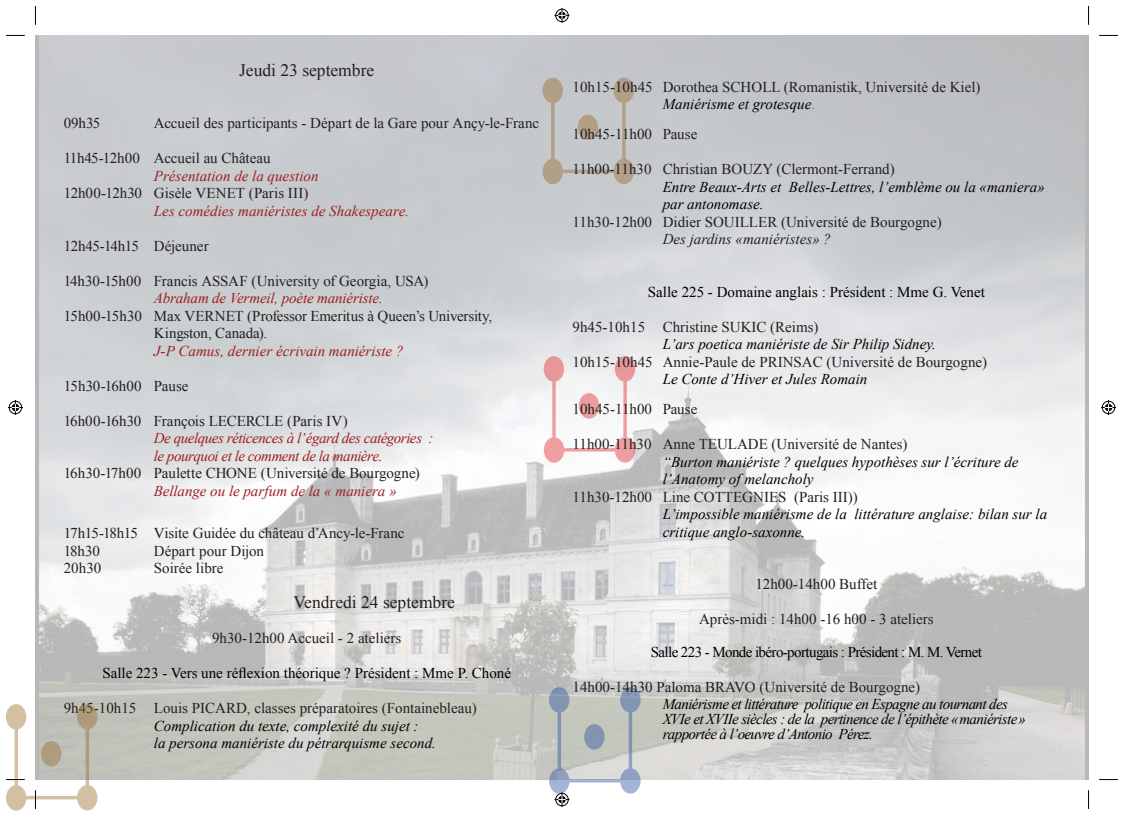
<style>
.page{position:relative;width:1124px;height:815px;background:#fff}
.page>*{position:absolute;margin:0;border:0;box-sizing:border-box;transform-origin:0 0}
.t1{font:17.5px "Times New Roman";color:#231f20}
.t2{font:15px/17.5px "Times New Roman";color:#231f20}
.t3{font:italic 15px/17.5px "Times New Roman";color:#000}
.t4{font:italic 15px "Times New Roman";letter-spacing:-.005em;color:#9e1e1f}
.t5{font:italic 15px/15px "Times New Roman";letter-spacing:-.04em;color:#000}
.t6{font:15px "Times New Roman";color:#000}
.t7{font:italic 15px/17.5px "Times New Roman";letter-spacing:-.03em;color:#9e1e1f}
.t8{font:15px "Times New Roman";letter-spacing:-.04em;color:#000}
.t9{font:italic 15px "Times New Roman";color:#231f20}
.s1{font-style:italic;color:#000}
.s2{color:#986827}
</style>
<div class="page">
<img style="left:35px;top:35px;width:1053px;height:745px">
<hr style="left:552px;top:367px;width:3px;height:83px;background:#e02225">
<div style="left:545px;top:439px;width:17px;height:22px;background:#ee9fa1;border-radius:50%"></div>
<div style="left:543px;top:437px;width:21px;height:26px;border:3px solid #e02225;border-radius:50%"></div>
<div style="left:580px;top:395px;width:17px;height:22px;background:#eb9d9e;border-radius:50%"></div>
<div style="left:578px;top:393px;width:21px;height:26px;border:3px solid #e02225;border-radius:50%"></div>
<div style="left:545px;top:358px;width:17px;height:22px;background:#e6979a;border-radius:50%"></div>
<div style="left:543px;top:356px;width:21px;height:26px;border:3px solid #e02225;border-radius:50%"></div>
<div style="left:616px;top:358px;width:17px;height:22px;background:#e6979a;border-radius:50%"></div>
<div style="left:614px;top:356px;width:21px;height:26px;border:3px solid #e02225;border-radius:50%"></div>
<div style="left:616px;top:439px;width:17px;height:22px;background:#ed9ea0;border-radius:50%"></div>
<div style="left:614px;top:437px;width:21px;height:26px;border:3px solid #e02225;border-radius:50%"></div>
<hr style="left:623px;top:372px;width:3px;height:78px;background:#e02225">
<svg style="left:560px;top:448px;width:65px;height:4px"></svg>
<svg style="left:557px;top:713px;width:4px;height:55px"></svg>
<svg style="left:550px;top:770px;width:17px;height:22px"></svg>
<div style="left:549px;top:768px;width:20px;height:26px;border:3px solid #284ea1;border-radius:50%"></div>
<div style="left:585px;top:726px;width:17px;height:22px;background:#8294b1;border-radius:50%"></div>
<div style="left:584px;top:724px;width:20px;height:26px;border:3px solid #284ea1;border-radius:50%"></div>
<div style="left:550px;top:689px;width:17px;height:22px;background:#8394b1;border-radius:50%"></div>
<div style="left:549px;top:687px;width:20px;height:26px;border:3px solid #284ea1;border-radius:50%"></div>
<div style="left:621px;top:689px;width:17px;height:22px;background:#8394b1;border-radius:50%"></div>
<div style="left:620px;top:687px;width:20px;height:26px;border:3px solid #284ea1;border-radius:50%"></div>
<svg style="left:621px;top:770px;width:17px;height:22px"></svg>
<div style="left:620px;top:768px;width:20px;height:26px;border:3px solid #284ea1;border-radius:50%"></div>
<svg style="left:628px;top:709px;width:4px;height:72px"></svg>
<svg style="left:558px;top:779px;width:72px;height:4px"></svg>
<hr style="left:551px;top:89px;width:3px;height:82px;background:#986827">
<div style="left:544px;top:161px;width:17px;height:22px;background:#b2a086;border-radius:50%"></div>
<div style="left:542px;top:159px;width:21px;height:25px;border:3px solid #986827;border-radius:50%"></div>
<div style="left:579px;top:116px;width:17px;height:22px;background:#b29f86;border-radius:50%"></div>
<div style="left:577px;top:115px;width:21px;height:25px;border:3px solid #986827;border-radius:50%"></div>
<div style="left:544px;top:79px;width:17px;height:22px;background:#b19f85;border-radius:50%"></div>
<div style="left:542px;top:78px;width:21px;height:25px;border:3px solid #986827;border-radius:50%"></div>
<div style="left:615px;top:79px;width:17px;height:22px;background:#b09e85;border-radius:50%"></div>
<div style="left:613px;top:78px;width:21px;height:25px;border:3px solid #986827;border-radius:50%"></div>
<div style="left:615px;top:160px;width:17px;height:22px;background:#b3a087;border-radius:50%"></div>
<div style="left:613px;top:159px;width:21px;height:25px;border:3px solid #986827;border-radius:50%"></div>
<hr style="left:622px;top:94px;width:3px;height:77px;background:#986827">
<hr style="left:552px;top:170px;width:71px;height:3px;background:#986827">
<hr style="left:15px;top:715px;width:3px;height:82px;background:#986827">
<div style="left:8px;top:787px;width:17px;height:22px;background:#d3bfa4;border-radius:50%"></div>
<div style="left:6px;top:785px;width:20px;height:26px;border:3px solid #986827;border-radius:50%"></div>
<div style="left:43px;top:743px;width:17px;height:22px;background:#ae9c7b;border-radius:50%"></div>
<div style="left:41px;top:741px;width:20px;height:25px;border:3px solid #986827;border-radius:50%"></div>
<div style="left:8px;top:706px;width:17px;height:22px;background:#d3bfa4;border-radius:50%"></div>
<div style="left:6px;top:704px;width:20px;height:26px;border:3px solid #986827;border-radius:50%"></div>
<div style="left:79px;top:706px;width:17px;height:22px;background:#ae9c7b;border-radius:50%"></div>
<div style="left:77px;top:704px;width:20px;height:25px;border:3px solid #986827;border-radius:50%"></div>
<div style="left:79px;top:787px;width:17px;height:22px;background:#d3bfa4;border-radius:50%"></div>
<div style="left:77px;top:785px;width:20px;height:25px;border:3px solid #986827;border-radius:50%"></div>
<hr style="left:86px;top:720px;width:3px;height:77px;background:#986827">
<hr style="left:16px;top:796px;width:71px;height:3px;background:#986827">
<svg style="left:6px;top:35px;width:19px;height:1px"></svg>
<svg style="left:1099px;top:35px;width:18px;height:1px"></svg>
<svg style="left:6px;top:779px;width:19px;height:1px"></svg>
<svg style="left:1099px;top:779px;width:18px;height:1px"></svg>
<svg style="left:35px;top:6px;width:1px;height:19px"></svg>
<svg style="left:35px;top:790px;width:1px;height:19px"></svg>
<svg style="left:1088px;top:6px;width:1px;height:19px"></svg>
<svg style="left:1088px;top:790px;width:1px;height:19px"></svg>
<svg style="left:554px;top:8px;width:15px;height:15px"></svg>
<svg style="left:554px;top:792px;width:15px;height:15px"></svg>
<svg style="left:8px;top:400px;width:15px;height:15px"></svg>
<svg style="left:1101px;top:400px;width:14px;height:15px"></svg>
<p class="t1" style="left:239px;top:58px;width:137px">Jeudi 23 septembre</p>
<p class="t2" style="left:64px;top:114px;width:38px">09h35</p>
<p class="t2" style="left:154px;top:114px;width:386px">Accueil des participants - Départ de la Gare pour Ançy-le-Franc</p>
<p class="t2" style="left:64px;top:149px;width:208px">11h45-12h00 Accueil au Château</p>
<p class="t4" style="left:154px;top:166px;width:166px">Présentation de la question</p>
<p class="t2" style="left:64px;top:184px;width:246px">12h00-12h30 Gisèle VENET (Paris III)</p>
<p class="t4" style="left:154px;top:201px;width:257px">Les comédies maniéristes de Shakespeare.</p>
<p class="t2" style="left:64px;top:237px;width:146px">12h45-14h15 Déjeuner</p>
<p class="t2" style="left:64px;top:272px;width:366px">14h30-15h00 Francis ASSAF (University of Georgia, USA)</p>
<p class="t4" style="left:154px;top:288px;width:230px">Abraham de Vermeil, poète maniériste.</p>
<p class="t2" style="left:154px;top:307px;width:340px;text-indent:-90px">15h00-15h30 Max VERNET (Professor Emeritus à Queen’s University,<br>Kingston, Canada).</p>
<p class="t4" style="left:154px;top:341px;width:251px">J-P Camus, dernier écrivain maniériste ?</p>
<p class="t2" style="left:64px;top:377px;width:126px">15h30-16h00 Pause</p>
<p class="t2" style="left:64px;top:412px;width:285px">16h00-16h30 François LECERCLE (Paris IV)</p>
<p class="t7" style="left:154px;top:429px;width:281px">De quelques réticences à l’égard des catégories : le pourquoi et le comment de la manière.</p>
<p class="t2" style="left:64px;top:464px;width:357px">16h30-17h00 Paulette CHONE (Université de Bourgogne)</p>
<p class="t4" style="left:154px;top:481px;width:244px">Bellange ou le parfum de la « maniera »</p>
<p class="t2" style="left:64px;top:524px;width:342px">17h15-18h15 Visite Guidée du château d’Ancy-le-Franc<br>18h30</p>
<p class="t2" style="left:154px;top:542px;width:112px">Départ pour Dijon</p>
<p class="t2" style="left:64px;top:559px;width:39px">20h30</p>
<p class="t2" style="left:154px;top:559px;width:71px">Soirée libre</p>
<p class="t1" style="left:293px;top:591px;width:163px">Vendredi 24 septembre</p>
<p class="t2" style="left:212px;top:629px;width:191px">9h30-12h00 Accueil - 2 ateliers</p>
<p class="t6" style="left:102px;top:663px;width:410px">Salle 223 - Vers une réflexion théorique ? Président : Mme P. Choné</p>
<p class="t2" style="left:64px;top:699px;width:414px">9h45-10h15 Louis PICARD, classes préparatoires (Fontainebleau)</p>
<p class="t3" style="left:154px;top:717px;width:283px">Complication du texte, complexité du sujet :<br>la persona maniériste du pétrarquisme second.</p>
<p class="t2" style="left:662px;top:78px;width:319px;text-indent:-90px">10h15-10h45 Dorothea SCHOLL (Romanistik, Université de Kiel)<br><span class="s1">Maniérisme et grotesque</span><span class="s2">.</span></p>
<p class="t2" style="left:572px;top:125px;width:126px">10h45-11h00 Pause</p>
<p class="t2" style="left:572px;top:160px;width:323px">11h00-11h30 Christian BOUZY (Clermont-Ferrand)</p>
<p class="t3" style="left:662px;top:178px;width:383px">Entre Beaux-Arts et Belles-Lettres, l’emblème ou la «maniera» par antonomase.</p>
<p class="t2" style="left:572px;top:213px;width:370px">11h30-12h00 Didier SOUILLER (Université de Bourgogne)</p>
<p class="t9" style="left:662px;top:229px;width:170px">Des jardins «maniéristes» ?</p>
<p class="t6" style="left:647px;top:282px;width:338px">Salle 225 - Domaine anglais : Président : Mme G. Venet</p>
<p class="t2" style="left:572px;top:318px;width:247px">9h45-10h15 Christine SUKIC (Reims)</p>
<p class="t3" style="left:662px;top:335px;width:275px">L’ars poetica maniériste de Sir Philip Sidney.</p>
<p class="t2" style="left:572px;top:353px;width:416px">10h15-10h45 Annie-Paule de PRINSAC (Université de Bourgogne)</p>
<p class="t3" style="left:662px;top:370px;width:206px">Le Conte d’Hiver et Jules Romain</p>
<p class="t2" style="left:572px;top:400px;width:126px">10h45-11h00 Pause</p>
<p class="t2" style="left:572px;top:435px;width:336px">11h00-11h30 Anne TEULADE (Université de Nantes)</p>
<p class="t3" style="left:662px;top:453px;width:357px">“Burton maniériste ? quelques hypothèses sur l’écriture de l’Anatomy of melancholy</p>
<p class="t2" style="left:572px;top:488px;width:286px">11h30-12h00 Line COTTEGNIES (Paris III))</p>
<p class="t3" style="left:662px;top:505px;width:386px">L’impossible maniérisme de la littérature anglaise: bilan sur la critique anglo-saxonne.</p>
<p class="t2" style="left:755px;top:575px;width:123px">12h00-14h00 Buffet</p>
<p class="t2" style="left:699px;top:610px;width:236px">Après-midi : 14h00 -16 h00 - 3 ateliers</p>
<p class="t8" style="left:650px;top:642px;width:332px">Salle 223 - Monde ibéro-portugais : Président : M. M. Vernet</p>
<p class="t2" style="left:572px;top:678px;width:349px">14h00-14h30 Paloma BRAVO (Université de Bourgogne)</p>
<p class="t5" style="left:662px;top:696px;width:364px">Maniérisme et littérature politique en Espagne au tournant des<br>XVIe et XVIIe siècles : de la pertinence de l’épithète «maniériste» rapportée à l’oeuvre d’Antonio Pérez.</p>
</div>
